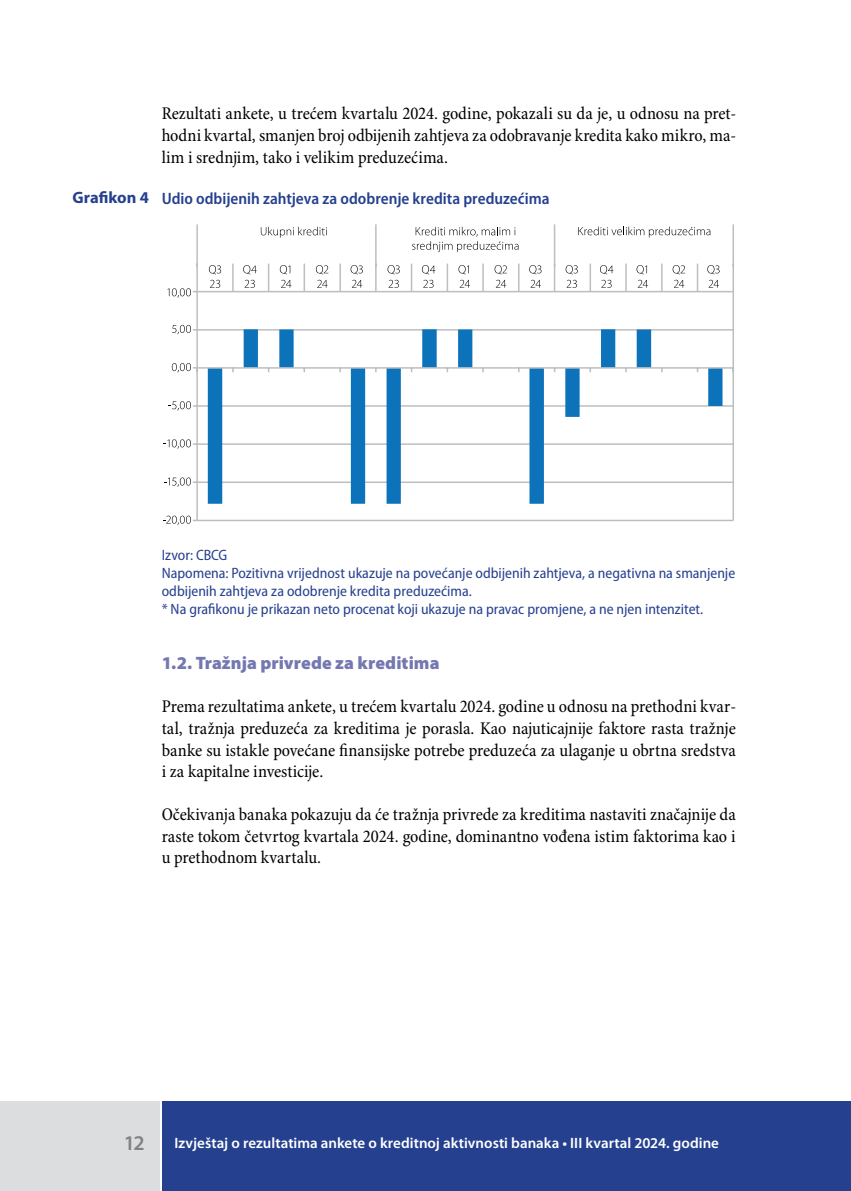
<style>
.page{position:relative;width:851px;height:1191px;background:#fff}
.page>*{position:absolute;margin:0;border:0;box-sizing:border-box;transform-origin:0 0}
.t1{font:600 21px "Myriad Pro";color:#808285}
.t2{font:condensed 18px/21.6px "Minion Pro";color:#000;text-align:justify}
.t3{font:900 18px "Myriad Pro";color:#7578b0}
.t4{font:600 semi-condensed 16.5px "Myriad Pro";color:#25408f}
.t5{font:700 16.5px "Myriad Pro";color:#25408f}
.t6{font:semi-condensed 15px/18px "Myriad Pro";color:#25408f}
.t7{font:600 15px "Myriad Pro";color:#fff}
</style>
<div class="page">
<div style="left:162px;top:1101px;width:688px;height:90px;background:#25408f"></div>
<div style="left:0;top:1101px;width:159px;height:90px;background:#dcddde"></div>
<hr style="left:197px;top:520px;width:536px;height:1px;background:#bcbec0">
<hr style="left:197px;top:481px;width:536px;height:2px;background:#bcbec0">
<hr style="left:197px;top:443px;width:536px;height:2px;background:#bcbec0">
<hr style="left:197px;top:405px;width:536px;height:2px;background:#bcbec0">
<hr style="left:197px;top:329px;width:536px;height:1px;background:#bcbec0">
<hr style="left:197px;top:291px;width:536px;height:1px;background:#bcbec0">
<svg style="left:208px;top:329px;width:514px;height:175px"></svg>
<hr style="left:196px;top:292px;width:2px;height:228px;background:#bcbec0">
<hr style="left:732px;top:292px;width:2px;height:228px;background:#bcbec0">
<hr style="left:197px;top:367px;width:536px;height:2px;background:#bcbec0">
<svg style="left:163px;top:515px;width:34px;height:10px"></svg>
<svg style="left:164px;top:477px;width:33px;height:10px"></svg>
<svg style="left:163px;top:439px;width:34px;height:10px"></svg>
<svg style="left:168px;top:401px;width:29px;height:10px"></svg>
<svg style="left:172px;top:363px;width:25px;height:9px"></svg>
<svg style="left:172px;top:325px;width:25px;height:9px"></svg>
<svg style="left:167px;top:288px;width:30px;height:10px"></svg>
<svg style="left:261px;top:227px;width:66px;height:11px"></svg>
<svg style="left:412px;top:227px;width:106px;height:25px"></svg>
<svg style="left:578px;top:227px;width:132px;height:10px"></svg>
<hr style="left:732px;top:224px;width:2px;height:42px;background:#bcbec0">
<hr style="left:553px;top:224px;width:2px;height:42px;background:#bcbec0">
<hr style="left:375px;top:224px;width:1px;height:42px;background:#bcbec0">
<hr style="left:196px;top:224px;width:2px;height:42px;background:#bcbec0">
<hr style="left:196px;top:263px;width:2px;height:29px;background:#bcbec0">
<hr style="left:232px;top:263px;width:2px;height:29px;background:#bcbec0">
<svg style="left:268px;top:263px;width:1px;height:28px"></svg>
<hr style="left:303px;top:263px;width:2px;height:29px;background:#bcbec0">
<hr style="left:339px;top:263px;width:2px;height:29px;background:#bcbec0">
<svg style="left:375px;top:266px;width:1px;height:25px"></svg>
<svg style="left:411px;top:263px;width:1px;height:28px"></svg>
<hr style="left:446px;top:263px;width:2px;height:29px;background:#bcbec0">
<svg style="left:482px;top:263px;width:1px;height:28px"></svg>
<svg style="left:518px;top:263px;width:1px;height:28px"></svg>
<hr style="left:553px;top:263px;width:2px;height:29px;background:#bcbec0">
<hr style="left:589px;top:263px;width:2px;height:29px;background:#bcbec0">
<svg style="left:625px;top:263px;width:1px;height:28px"></svg>
<svg style="left:661px;top:263px;width:1px;height:28px"></svg>
<hr style="left:696px;top:263px;width:2px;height:29px;background:#bcbec0">
<hr style="left:732px;top:263px;width:2px;height:29px;background:#bcbec0">
<svg style="left:209px;top:265px;width:12px;height:9px"></svg>
<svg style="left:210px;top:280px;width:10px;height:8px"></svg>
<svg style="left:243px;top:265px;width:14px;height:9px"></svg>
<svg style="left:244px;top:280px;width:11px;height:8px"></svg>
<svg style="left:280px;top:265px;width:10px;height:9px"></svg>
<svg style="left:281px;top:280px;width:10px;height:8px"></svg>
<svg style="left:316px;top:265px;width:12px;height:9px"></svg>
<svg style="left:317px;top:280px;width:10px;height:8px"></svg>
<svg style="left:350px;top:265px;width:13px;height:9px"></svg>
<svg style="left:352px;top:280px;width:10px;height:8px"></svg>
<svg style="left:387px;top:265px;width:13px;height:9px"></svg>
<svg style="left:388px;top:280px;width:11px;height:8px"></svg>
<svg style="left:422px;top:265px;width:13px;height:9px"></svg>
<svg style="left:423px;top:280px;width:10px;height:8px"></svg>
<svg style="left:458px;top:265px;width:11px;height:9px"></svg>
<svg style="left:459px;top:280px;width:11px;height:8px"></svg>
<svg style="left:494px;top:265px;width:13px;height:9px"></svg>
<svg style="left:495px;top:280px;width:11px;height:8px"></svg>
<svg style="left:529px;top:265px;width:12px;height:9px"></svg>
<svg style="left:530px;top:280px;width:11px;height:8px"></svg>
<svg style="left:565px;top:265px;width:12px;height:9px"></svg>
<svg style="left:566px;top:280px;width:11px;height:8px"></svg>
<svg style="left:600px;top:265px;width:13px;height:9px"></svg>
<svg style="left:601px;top:280px;width:10px;height:8px"></svg>
<svg style="left:636px;top:265px;width:11px;height:9px"></svg>
<svg style="left:637px;top:280px;width:11px;height:8px"></svg>
<svg style="left:672px;top:265px;width:13px;height:9px"></svg>
<svg style="left:674px;top:280px;width:10px;height:8px"></svg>
<svg style="left:707px;top:265px;width:12px;height:9px"></svg>
<svg style="left:708px;top:280px;width:11px;height:8px"></svg>
<p class="t5" style="left:72px;top:187px;width:78px">Grafikon 4</p>
<p class="t2" style="left:162px;top:104px;width:576px">Rezultati ankete, u trećem kvartalu 2024. godine, pokazali su da je, u odnosu na pret&shy;hodni kvartal, smanjen broj odbijenih zahtjeva za odobravanje kredita kako mikro, ma&shy;lim i srednjim, tako i velikim preduzećima.</p>
<p class="t4" style="left:162px;top:189px;width:389px">Udio odbijenih zahtjeva za odobrenje kredita preduzećima</p>
<p class="t6" style="left:162px;top:546px;width:575px">Izvor: CBCG<br>Napomena: Pozitivna vrijednost ukazuje na povećanje odbijenih zahtjeva, a negativna na smanjenje odbijenih zahtjeva za odobrenje kredita preduzećima.<br>* Na grafikonu je prikazan neto procenat koji ukazuje na pravac promjene, a ne njen intenzitet.</p>
<p class="t3" style="left:162px;top:653px;width:279px">1.2. Tražnja privrede za kreditima</p>
<p class="t2" style="left:162px;top:696px;width:576px">Prema rezultatima ankete, u trećem kvartalu 2024. godine u odnosu na prethodni kvar&shy;tal, tražnja preduzeća za kreditima je porasla. Kao najuticajnije faktore rasta tražnje banke su istakle povećane finansijske potrebe preduzeća za ulaganje u obrtna sredstva i za kapitalne investicije.</p>
<p class="t2" style="left:162px;top:804px;width:575px">Očekivanja banaka pokazuju da će tražnja privrede za kreditima nastaviti značajnije da raste tokom četvrtog kvartala 2024. godine, dominantno vođena istim faktorima kao i u prethodnom kvartalu.</p>
<p class="t1" style="left:124px;top:1129px;width:22px">12</p>
<p class="t7" style="left:174px;top:1133px;width:546px">Izvještaj o rezultatima ankete o kreditnoj aktivnosti banaka • III kvartal 2024. godine</p>
</div>
